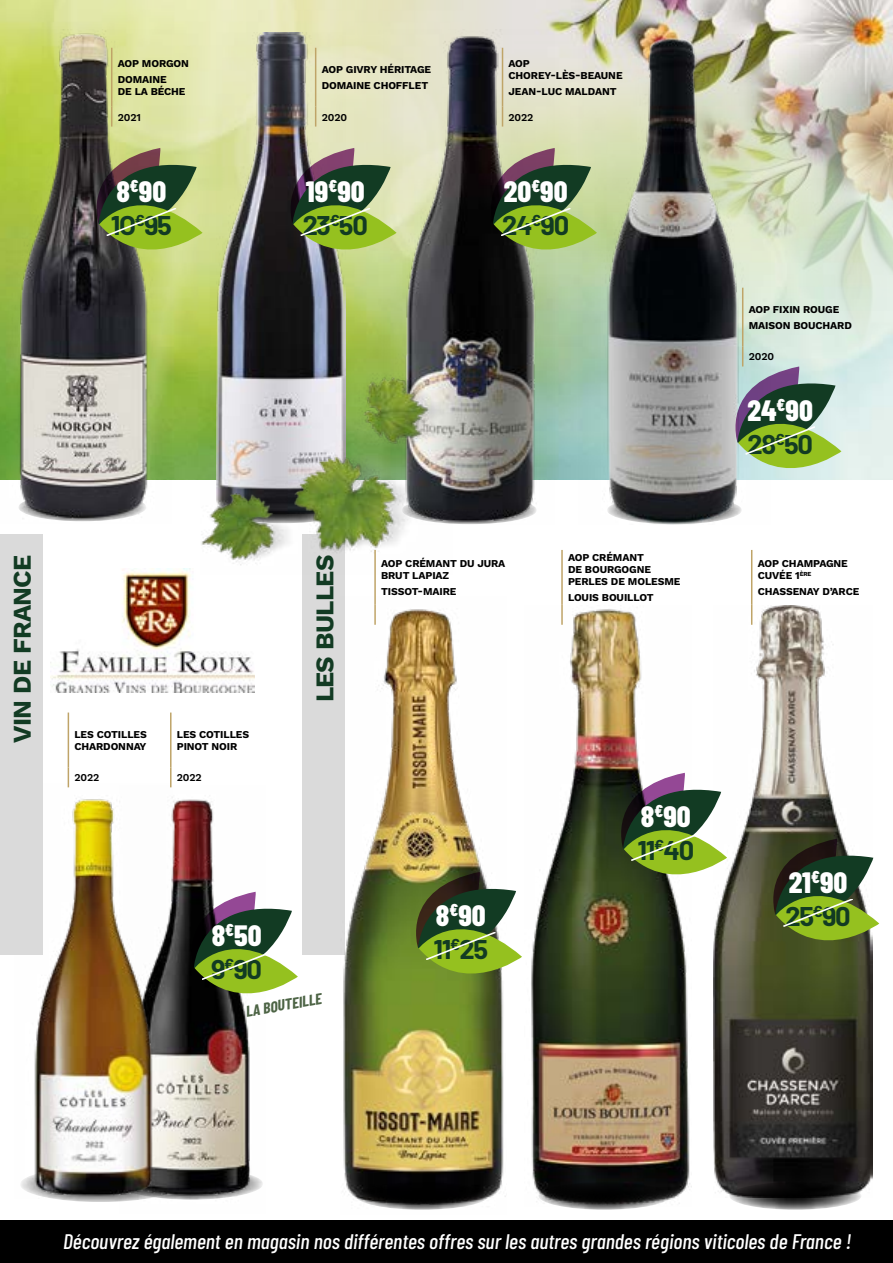
<style>
.page{position:relative;width:893px;height:1263px;background:#fff}
.page>*{position:absolute;margin:0;border:0;box-sizing:border-box;transform-origin:0 0}
.t1{font:800 29.4px "Barlow Condensed";color:#fff}
.t2{font:700 26.4px "Barlow";letter-spacing:-.05em;color:#123b23}
.t3{font:700 25.5px "Work Sans";letter-spacing:-.03em;color:#123b23}
.t4{font:italic 500 21px "Barlow Condensed";color:#fff}
.t5{font:italic 700 15px "Barlow Condensed";color:#4d6445}
.t6{font:700 10.5px/12px "Work Sans";letter-spacing:-.01em;color:#000}
.t7{font:600 10.5px "Work Sans";letter-spacing:-.01em;color:#000}
</style>
<div class="page">
<div style="left:302px;top:534px;width:43px;height:421px;background:#dadada"></div>
<img style="left:50px;top:568px;width:205px;height:125px">
<img style="left:172px;top:392px;width:721px;height:87px">
<img style="left:0;top:0;width:893px;height:392px">
<hr style="left:170px;top:712px;width:2px;height:55px;background:#bfa468">
<hr style="left:170px;top:767px;width:2px;height:20px;background:#bfa468">
<hr style="left:68px;top:712px;width:1px;height:55px;background:#bfa468">
<svg style="left:68px;top:767px;width:1px;height:16px"></svg>
<div style="left:0;top:1220px;width:893px;height:43px;background:#000"></div>
<img style="left:0;top:29px;width:172px;height:493px">
<img style="left:217px;top:32px;width:129px;height:317px">
<img style="left:384px;top:29px;width:171px;height:495px">
<img style="left:578px;top:35px;width:192px;height:489px">
<hr style="left:111px;top:48px;width:1px;height:59px;background:#bfa468">
<svg style="left:111px;top:107px;width:1px;height:20px"></svg>
<img style="left:200px;top:349px;width:252px;height:225px">
<svg style="left:20px;top:1167px;width:161px;height:35px"></svg>
<img style="left:119px;top:797px;width:144px;height:405px">
<img style="left:20px;top:783px;width:152px;height:416px">
<div style="left:0;top:534px;width:43px;height:421px;background:#dadada"></div>
<img style="left:714px;top:606px;width:158px;height:588px">
<img style="left:531px;top:609px;width:159px;height:592px">
<img style="left:343px;top:609px;width:163px;height:592px">
<hr style="left:561px;top:550px;width:2px;height:55px;background:#bfa468">
<hr style="left:561px;top:605px;width:2px;height:20px;background:#bfa468">
<hr style="left:751px;top:550px;width:1px;height:55px;background:#bfa468">
<svg style="left:751px;top:605px;width:1px;height:20px"></svg>
<hr style="left:374px;top:550px;width:2px;height:55px;background:#bfa468">
<hr style="left:374px;top:605px;width:2px;height:20px;background:#bfa468">
<svg style="left:356px;top:1182px;width:132px;height:28px;fill:#030203"></svg>
<svg style="left:538px;top:1182px;width:133px;height:28px;fill:#080808"></svg>
<svg style="left:729px;top:1182px;width:132px;height:28px"></svg>
<svg style="left:177px;top:892px;width:121px;height:127px"></svg>
<svg style="left:401px;top:872px;width:121px;height:128px"></svg>
<svg style="left:758px;top:839px;width:121px;height:127px"></svg>
<svg style="left:606px;top:773px;width:121px;height:127px"></svg>
<svg style="left:81px;top:148px;width:122px;height:128px"></svg>
<svg style="left:275px;top:148px;width:122px;height:128px"></svg>
<svg style="left:476px;top:148px;width:121px;height:128px"></svg>
<hr style="left:315px;top:48px;width:1px;height:59px;background:#bfa468">
<svg style="left:315px;top:107px;width:1px;height:20px"></svg>
<hr style="left:502px;top:48px;width:1px;height:59px;background:#bfa468">
<svg style="left:502px;top:107px;width:1px;height:20px"></svg>
<hr style="left:742px;top:288px;width:1px;height:58px;background:#bfa468">
<svg style="left:720px;top:346px;width:121px;height:148px"></svg>
<p class="t6" style="left:118px;top:56px;width:73px;line-height:16.2px">AOP MORGON<br>DOMAINE</p>
<p class="t6" style="left:118px;top:86px;width:69px">DE LA BÉCHE</p>
<p class="t7" style="left:118px;top:111px;width:25px">2021</p>
<h1 class="t1" style="left:116px;top:171px;width:51px">8<sup>€</sup>90</h1>
<h2 class="t2" style="left:111px;top:206px;width:63px">1O<sup>€</sup>95</h2>
<p class="t6" style="left:322px;top:62px;width:111px;line-height:16.2px">AOP GIVRY HÉRITAGE<br>DOMAINE CHOFFLET</p>
<p class="t7" style="left:322px;top:111px;width:27px">2020</p>
<h1 class="t1" style="left:306px;top:171px;width:60px">19<sup>€</sup>90</h1>
<h2 class="t2" style="left:303px;top:206px;width:67px">23<sup>€</sup>50</h2>
<p class="t6" style="left:508px;top:58px;width:116px">AOP<br>CHOREY-LÈS-BEAUNE</p>
<p class="t6" style="left:508px;top:86px;width:110px">JEAN-LUC MALDANT</p>
<p class="t7" style="left:508px;top:111px;width:26px">2022</p>
<h1 class="t1" style="left:504px;top:171px;width:65px">20<sup>€</sup>90</h1>
<h2 class="t2" style="left:502px;top:206px;width:69px">24<sup>€</sup>90</h2>
<h3 class="t3" style="left:7px;top:743px;width:189px;rotate:-90deg">VIN DE FRANCE</h3>
<p class="t6" style="left:568px;top:552px;width:114px">AOP CRÉMANT<br>DE BOURGOGNE<br>PERLES DE MOLESME</p>
<h3 class="t3" style="left:310px;top:702px;width:149px;rotate:-90deg">LES BULLES</h3>
<p class="t6" style="left:381px;top:558px;width:126px">AOP CRÉMANT DU JURA<br>BRUT LAPIAZ</p>
<p class="t6" style="left:381px;top:586px;width:77px">TISSOT-MAIRE</p>
<p class="t6" style="left:568px;top:592px;width:87px">LOUIS BOUILLOT</p>
<p class="t6" style="left:74px;top:729px;width:74px">LES COTILLES<br>CHARDONNAY</p>
<p class="t7" style="left:74px;top:772px;width:26px">2022</p>
<p class="t6" style="left:177px;top:729px;width:74px">LES COTILLES<br>PINOT NOIR</p>
<p class="t7" style="left:177px;top:772px;width:26px">2022</p>
<h1 class="t1" style="left:212px;top:914px;width:51px">8<sup>€</sup>50</h1>
<h2 class="t2" style="left:211px;top:950px;width:53px">9<sup>€</sup>90</h2>
<h3 class="t5" style="left:244px;top:1001px;width:78px;rotate:-10deg">LA BOUTEILLE</h3>
<h1 class="t1" style="left:436px;top:895px;width:51px">8<sup>€</sup>90</h1>
<h2 class="t2" style="left:433px;top:930px;width:56px">11<sup>€</sup>25</h2>
<h1 class="t1" style="left:641px;top:796px;width:51px">8<sup>€</sup>90</h1>
<h2 class="t2" style="left:637px;top:831px;width:58px">11<sup>€</sup>40</h2>
<p class="t6" style="left:749px;top:302px;width:105px;line-height:16.2px">AOP FIXIN ROUGE<br>MAISON BOUCHARD</p>
<p class="t7" style="left:749px;top:351px;width:27px">2020</p>
<h1 class="t1" style="left:747px;top:389px;width:67px">24<sup>€</sup>90</h1>
<h2 class="t2" style="left:747px;top:425px;width:67px">28<sup>€</sup>50</h2>
<p class="t6" style="left:758px;top:558px;width:92px">AOP CHAMPAGNE<br>CUVÉE 1<sup>ÈRE</sup></p>
<p class="t6" style="left:758px;top:586px;width:103px">CHASSENAY D’ARCE</p>
<h1 class="t1" style="left:789px;top:861px;width:60px">21<sup>€</sup>90</h1>
<h2 class="t2" style="left:785px;top:897px;width:67px">25<sup>€</sup>90</h2>
<h3 class="t4" style="left:63px;top:1227px;width:790px">Découvrez également en magasin nos différentes offres sur les autres grandes régions viticoles de France !</h3>
</div>
